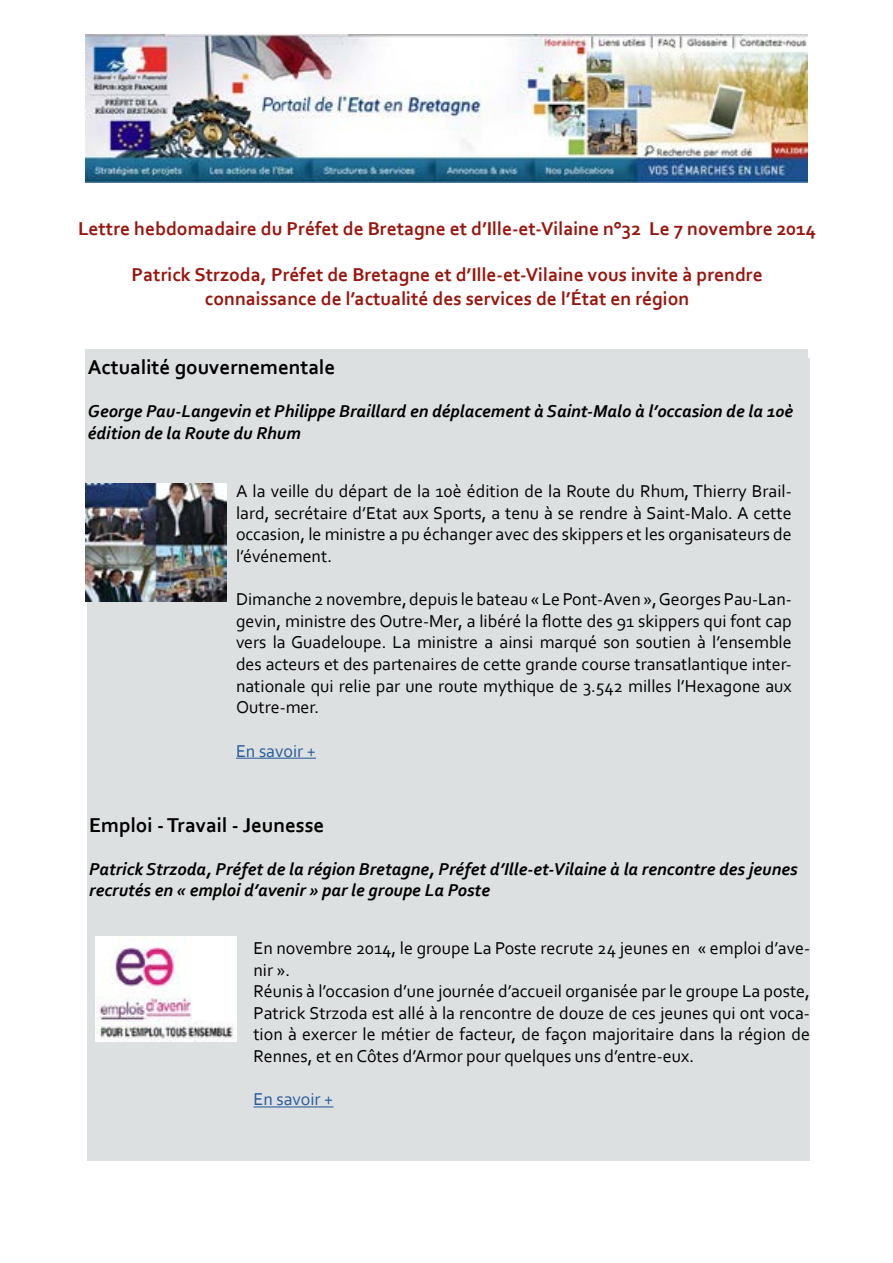
<style>
.page{position:relative;width:893px;height:1263px;background:#fff}
.page>*{position:absolute;margin:0;border:0;box-sizing:border-box;transform-origin:0 0}
.t1{font:700 21px "Corbel";color:#000}
.t2{font:700 19.5px/23.4px "Corbel";color:#99150e;text-align:center}
.t3{font:18px/21.6px "Corbel";color:#000;text-align:justify}
.t4{font:italic 700 18px/21.6px "Corbel";color:#000}
.t5{font:18px "Corbel";color:#275b9b}
</style>
<div class="page">
<div style="left:85px;top:349px;width:723px;height:153px;background:#dde0e1"></div>
<div style="left:88px;top:358px;width:722px;height:803px;background:#dde0e1"></div>
<img style="left:85px;top:35px;width:723px;height:148px">
<hr style="left:236px;top:758px;width:80px;height:1px;background:#275b9b">
<img style="left:85px;top:484px;width:141px;height:118px">
<hr style="left:253px;top:1106px;width:80px;height:1px;background:#275b9b">
<img style="left:95px;top:937px;width:141px;height:104px">
<p class="t2" style="left:78px;top:216px;width:739px">Lettre hebdomadaire du Préfet de Bretagne et d’Ille-et-Vilaine n°32 Le 7 novembre 2014</p>
<p class="t2" style="left:132px;top:263px;width:633px">Patrick Strzoda, Préfet de Bretagne et d’Ille-et-Vilaine vous invite à prendre connaissance de l’actualité des services de l’État en région</p>
<p class="t1" style="left:88px;top:354px;width:249px">Actualité gouvernementale</p>
<p class="t4" style="left:88px;top:400px;width:707px">George Pau-Langevin et Philippe Braillard en déplacement à Saint-Malo à l’occasion de la 10è édition de la Route du Rhum</p>
<p class="t3" style="left:236px;top:480px;width:557px">A la veille du départ de la 10è édition de la Route du Rhum, Thierry Brail&shy;lard, secrétaire d’Etat aux Sports, a tenu à se rendre à Saint-Malo. A cette occasion, le ministre a pu échanger avec des skippers et les organisateurs de l’événement.</p>
<p class="t3" style="left:236px;top:588px;width:557px">Dimanche 2 novembre, depuis le bateau « Le Pont-Aven », Georges Pau-Lan&shy;gevin, ministre des Outre-Mer, a libéré la flotte des 91 skippers qui font cap vers la Guadeloupe. La ministre a ainsi marqué son soutien à l’ensemble des acteurs et des partenaires de cette grande course transatlantique inter&shy;nationale qui relie par une route mythique de 3.542 milles l’Hexagone aux Outre-mer.</p>
<p class="t5" style="left:236px;top:739px;width:82px">En savoir +</p>
<p class="t1" style="left:89px;top:812px;width:237px">Emploi - Travail - Jeunesse</p>
<p class="t4" style="left:89px;top:858px;width:710px">Patrick Strzoda, Préfet de la région Bretagne, Préfet d’Ille-et-Vilaine à la rencontre des jeunes recrutés en « emploi d’avenir » par le groupe La Poste</p>
<p class="t3" style="left:253px;top:937px;width:558px;text-align:left">En novembre 2014, le groupe La Poste recrute 24 jeunes en « emploi d’ave&shy;nir ».<br>Réunis à l’occasion d’une journée d’accueil organisée par le groupe La poste, Patrick Strzoda est allé à la rencontre de douze de ces jeunes qui ont voca&shy;tion à exercer le métier de facteur, de façon majoritaire dans la région de Rennes, et en Côtes d’Armor pour quelques uns d’entre-eux.</p>
<p class="t5" style="left:253px;top:1088px;width:82px">En savoir +</p>
</div>
